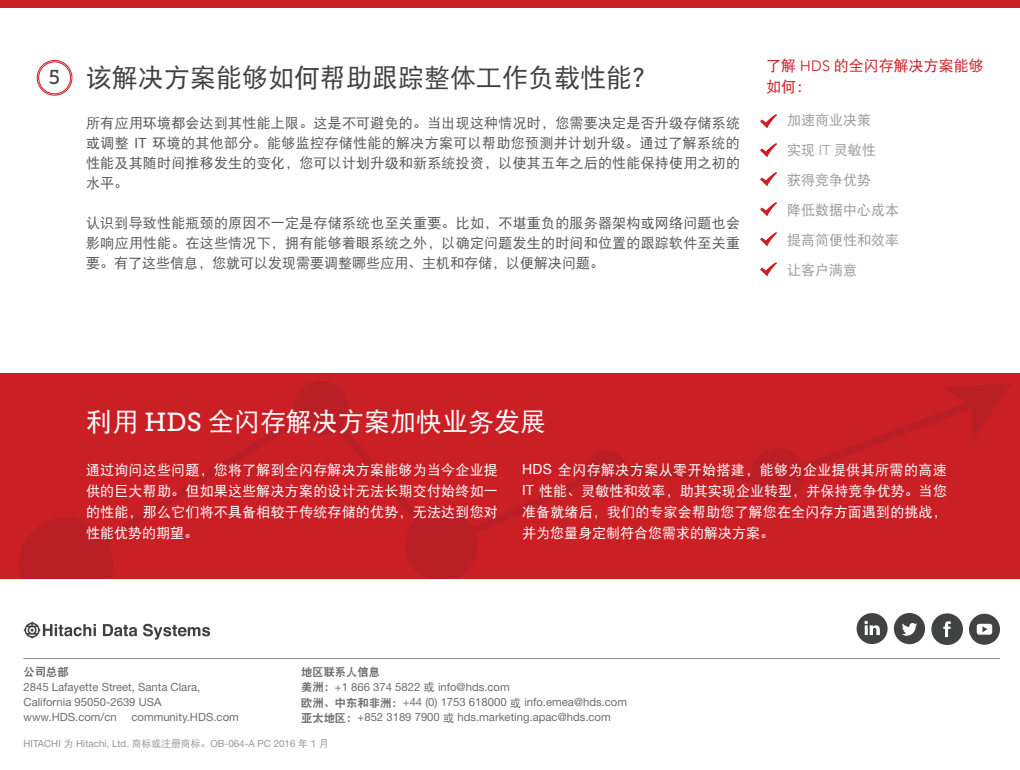
<style>
.page{position:relative;width:1020px;height:770px;background:#fff}
.page>*{position:absolute;margin:0;border:0;box-sizing:border-box;transform-origin:0 0}
.t1{font:26px "DFP Hei W5";color:#414141}
.t2{font:26px "DFP Hei W5";color:#fff}
.t3{font:15px/21px "DFP Hei W5";color:#cb1f26}
.t4{font:14px/20px "DFP Hei W5";letter-spacing:.015em;color:#58585b;text-align:justify}
.t5{font:14px/21px "DFP Hei W5";letter-spacing:.01em;color:#fff;text-align:justify}
.t6{font:14px/30px "DFP Hei W5";color:#9f9b9b}
.t7{font:11.3px/15.1px "Helvetica Neue LT Std";color:#6d6e71}
.t8{font:11.3px "DFP Hei W9";color:#6d6e71}
.t9{font:9.8px "Helvetica Neue LT Std";color:#95979a}
.s1{font-family:"Museo Slab 500";font-size:20px}
.s2{font-family:"Helvetica Neue"}
.s3{font-family:"Museo Sans Cyrl 300"}
.s4{font-family:"Museo Slab 500"}
.s5{font-family:"DFP Hei W9"}
.s6{font-family:"DFP Hei W5"}
</style>
<div class="page">
<div style="left:0;top:373px;width:1020px;height:206px;background:#cb1f26"></div>
<svg style="left:120px;top:412px;width:822px;height:123px"></svg>
<svg style="left:19px;top:517px;width:101px;height:61px"></svg>
<svg style="left:290px;top:381px;width:62px;height:58px"></svg>
<svg style="left:400px;top:504px;width:83px;height:74px"></svg>
<svg style="left:582px;top:447px;width:48px;height:48px"></svg>
<svg style="left:747px;top:444px;width:61px;height:61px"></svg>
<svg style="left:942px;top:384px;width:69px;height:56px"></svg>
<div style="left:37px;top:60px;width:35px;height:35px;border:1px solid #cb1f26;border-radius:50%"></div>
<div style="left:38px;top:61px;width:33px;height:33px;border:1px solid #cb1f26;border-radius:50%"></div>
<svg style="left:760px;top:114px;width:17px;height:14px"></svg>
<svg style="left:760px;top:202px;width:17px;height:14px"></svg>
<svg style="left:760px;top:143px;width:17px;height:14px"></svg>
<svg style="left:760px;top:232px;width:17px;height:14px"></svg>
<svg style="left:760px;top:172px;width:17px;height:14px"></svg>
<svg style="left:760px;top:262px;width:17px;height:14px"></svg>
<div style="left:0;top:0;width:1020px;height:7px;background:#cb1f26"></div>
<svg style="left:23px;top:621px;width:73px;height:18px"></svg>
<svg style="left:103px;top:624px;width:34px;height:12px"></svg>
<svg style="left:143px;top:624px;width:67px;height:16px"></svg>
<hr style="left:24px;top:658px;width:976px;height:1px;background:#898b8e">
<svg style="left:931px;top:613px;width:32px;height:32px"></svg>
<svg style="left:857px;top:613px;width:31px;height:31px"></svg>
<svg style="left:894px;top:613px;width:31px;height:31px"></svg>
<svg style="left:969px;top:614px;width:31px;height:31px"></svg>
<h1 class="t1" style="left:49px;top:64px;width:611px"><span class="s1">5</span> 该解决方案能够如何帮助跟踪整体工作负载性能？</h1>
<p class="t4" style="left:86px;top:113px;width:656px">所有应用环境都会达到其性能上限。这是不可避免的。当出现这种情况时，您需要决定是否升级存储系统或调整 <span class="s2">IT</span> 环境的其他部分。能够监控存储性能的解决方案可以帮助您预测并计划升级。通过了解系统的性能及其随时间推移发生的变化，您可以计划升级和新系统投资，以使其五年之后的性能保持使用之初的水平。</p>
<p class="t4" style="left:86px;top:213px;width:656px">认识到导致性能瓶颈的原因不一定是存储系统也至关重要。比如，不堪重负的服务器架构或网络问题也会影响应用性能。在这些情况下，拥有能够着眼系统之外，以确定问题发生的时间和位置的跟踪软件至关重要。有了这些信息，您就可以发现需要调整哪些应用、主机和存储，以便解决问题。</p>
<p class="t3" style="left:766px;top:55px;width:219px">了解 <span class="s3">HDS</span> 的全闪存解决方案能够如何：</p>
<p class="t6" style="left:787px;top:104px;width:113px">加速商业决策<br>实现 <span class="s3">IT</span> 灵敏性<br>获得竞争优势<br>降低数据中心成本提高简便性和效率让客户满意</p>
<h1 class="t2" style="left:86px;top:407px;width:462px">利用 <span class="s4">HDS</span> 全闪存解决方案加快业务发展</h1>
<p class="t5" style="left:86px;top:459px;width:413px">通过询问这些问题，您将了解到全闪存解决方案能够为当今企业提供的巨大帮助。但如果这些解决方案的设计无法长期交付始终如一的性能，那么它们将不具备相较于传统存储的优势，无法达到您对性能优势的期望。</p>
<p class="t5" style="left:522px;top:459px;width:427px"><span class="s2">HDS</span> 全闪存解决方案从零开始搭建，能够为企业提供其所需的高速<span class="s2">IT</span> 性能、灵敏性和效率，助其实现企业转型，并保持竞争优势。当您准备就绪后，我们的专家会帮助您了解您在全闪存方面遇到的挑战，并为您量身定制符合您需求的解决方案。</p>
<p class="t8" style="left:301px;top:666px;width:81px">地区联系人信息</p>
<p class="t7" style="left:301px;top:679px;width:328px"><span class="s5">美洲：</span>+1 866 374 5822 <span class="s6">或</span> info@hds.com<br><span class="s5">欧洲、中东和非洲：</span>+44 (0) 1753 618000 <span class="s6">或</span> info.emea@hds.com<span class="s5">亚太地区：</span>+852 3189 7900 <span class="s6">或</span> hds.marketing.apac@hds.com</p>
<p class="t9" style="left:24px;top:737px;width:307px">HITACHI <span class="s6">为</span> Hitachi, Ltd. <span class="s6">商标或注册商标。</span>OB-064-A PC 2016 <span class="s6">年</span> 1 <span class="s6">月</span></p>
<p class="t8" style="left:24px;top:666px;width:47px">公司总部</p>
<p class="t7" style="left:24px;top:679px;width:178px">2845 Lafayette Street, Santa Clara,<br>California 95050-2639 USA www.HDS.com/cn</p>
<p class="t7" style="left:131px;top:710px;width:109px">community.HDS.com</p>
</div>
